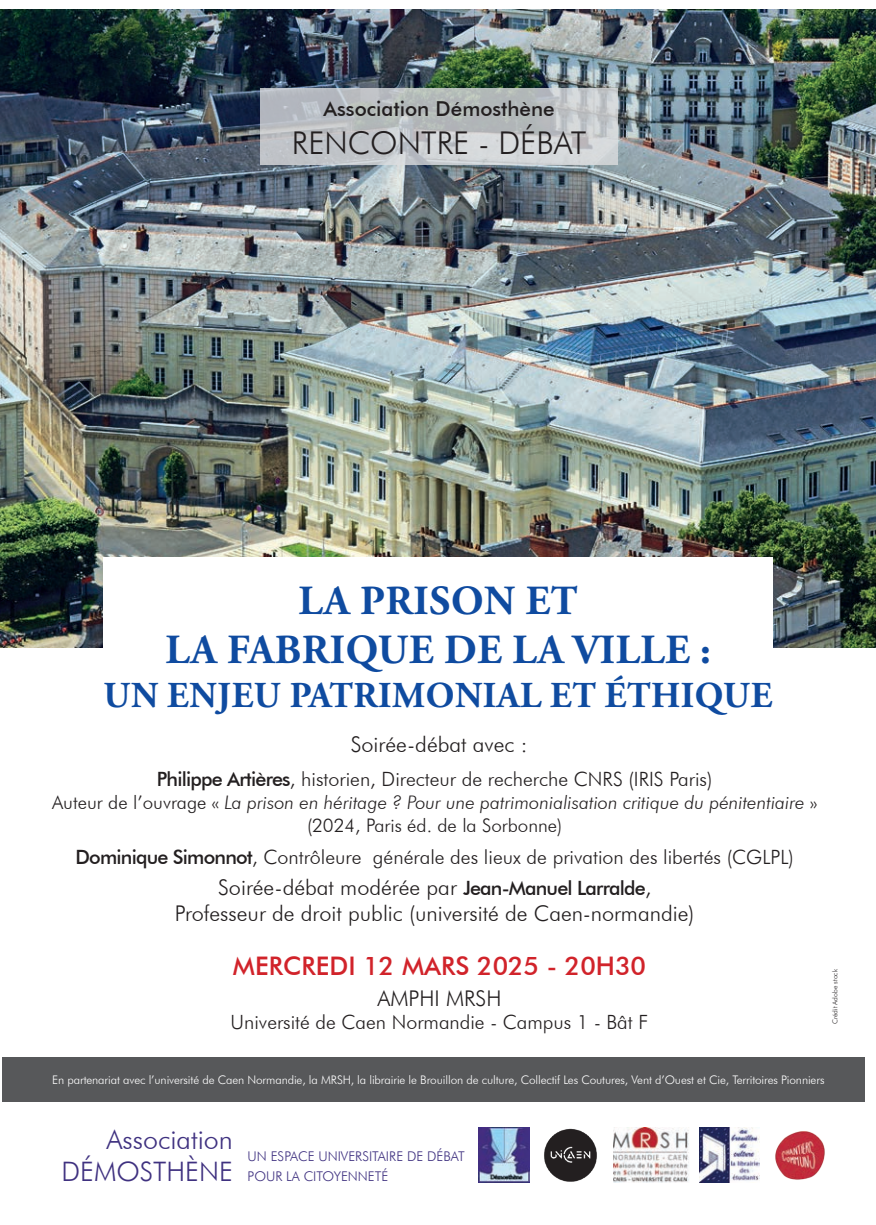
<style>
.page{position:relative;width:876px;height:1225px;background:#fff}
.page>*{position:absolute;margin:0;border:0;box-sizing:border-box;transform-origin:0 0}
.t1{font:700 41.4px/49.6px "Adobe Garamond Pro";letter-spacing:.015em;color:#0f4ba0;text-align:center}
.t2{font:700 36.4px "Adobe Garamond Pro";letter-spacing:.015em;color:#0f4ba0}
.t3{font:300 31.4px "Futura BT";color:#231f20}
.t4{font:300 26.8px/32.2px "Futura BT";color:#3f3180;text-align:right}
.t5{font:500 25.6px "Futura BT";color:#d1232a}
.t6{font:300 21.6px/26px "Futura BT";color:#231f20;text-align:center}
.t7{font:500 20.6px "Futura BT";color:#231f20}
.t8{font:300 19.6px "Futura BT";color:#231f20}
.t9{font:italic 300 18.8px/23.6px "Futura BT";color:#231f20;text-align:center}
.t10{font:300 13.4px/19.8px "Futura BT";color:#3f3180}
.t11{font:300 11.8px "Futura BT";letter-spacing:-.01em;color:#fff}
.t12{font:300 6.8px "Futura BT";color:#231f20}
.s1{font-weight:500}
.s2{font-style:normal}
.s3{font-weight:500;font-size:19.6px}
</style>
<div class="page">
<img style="left:0;top:10px;width:876px;height:637px">
<div style="left:2px;top:1057px;width:863px;height:44px;background:#57585a"></div>
<div style="left:103px;top:557px;width:670px;height:129px;background:#fff"></div>
<svg style="left:260px;top:88px;width:358px;height:77px;background:#c0c4c7"></svg>
<img style="left:614px;top:1127px;width:75px;height:55px">
<img style="left:544px;top:1128px;width:53px;height:54px">
<img style="left:478px;top:1127px;width:51px;height:55px">
<img style="left:699px;top:1127px;width:60px;height:55px">
<img style="left:775px;top:1131px;width:50px;height:49px">
<p class="t7" style="left:324px;top:96px;width:233px">Association Démosthène</p>
<h3 class="t3" style="left:292px;top:124px;width:296px">RENCONTRE - DÉBAT</h3>
<h1 class="t1" style="left:165px;top:576px;width:547px">LA PRISON ET<br>LA FABRIQUE DE LA VILLE :</h1>
<h2 class="t2" style="left:104px;top:674px;width:670px">UN ENJEU PATRIMONIAL ET ÉTHIQUE</h2>
<p class="t6" style="left:351px;top:731px;width:178px">Soirée-débat avec :</p>
<p class="t8" style="left:157px;top:767px;width:557px"><span class="s1">Philippe Artières</span>, historien, Directeur de recherche CNRS (IRIS Paris)</p>
<p class="t9" style="left:52px;top:790px;width:766px"><span class="s2">Auteur de l’ouvrage «</span> La prison en héritage ? Pour une patrimonialisation critique du pénitentiaire <span class="s2">» (2024, Paris éd. de la Sorbonne)</span></p>
<p class="t8" style="left:76px;top:845px;width:720px"><span class="s1">Dominique Simonnot</span>, Contrôleure générale des lieux de privation des libertés (CGLPL)</p>
<p class="t6" style="left:175px;top:874px;width:521px">Soirée-débat modérée par <span class="s3">Jean-Manuel Larralde</span>,<br>Professeur de droit public (université de Caen-normandie)</p>
<h3 class="t5" style="left:233px;top:950px;width:414px">MERCREDI 12 MARS 2025 - 20H30</h3>
<p class="t6" style="left:377px;top:985px;width:125px">AMPHI MRSH</p>
<p class="t8" style="left:231px;top:1010px;width:419px">Université de Caen Normandie - Campus 1 - Bât F</p>
<p class="t12" style="left:831px;top:1024px;width:56px;rotate:-90deg">Crédit Adobe stock</p>
<p class="t11" style="left:52px;top:1073px;width:774px">En partenariat avec l’université de Caen Normandie, la MRSH, la librairie le Brouillon de culture, Collectif Les Coutures, Vent d’Ouest et Cie, Territoires Pionniers</p>
<h3 class="t4" style="left:62px;top:1122px;width:173px">Association<br>DÉMOSTHÈNE</h3>
<p class="t10" style="left:248px;top:1146px;width:219px">UN ESPACE UNIVERSITAIRE DE DÉBAT<br>POUR LA CITOYENNETÉ</p>
</div>
